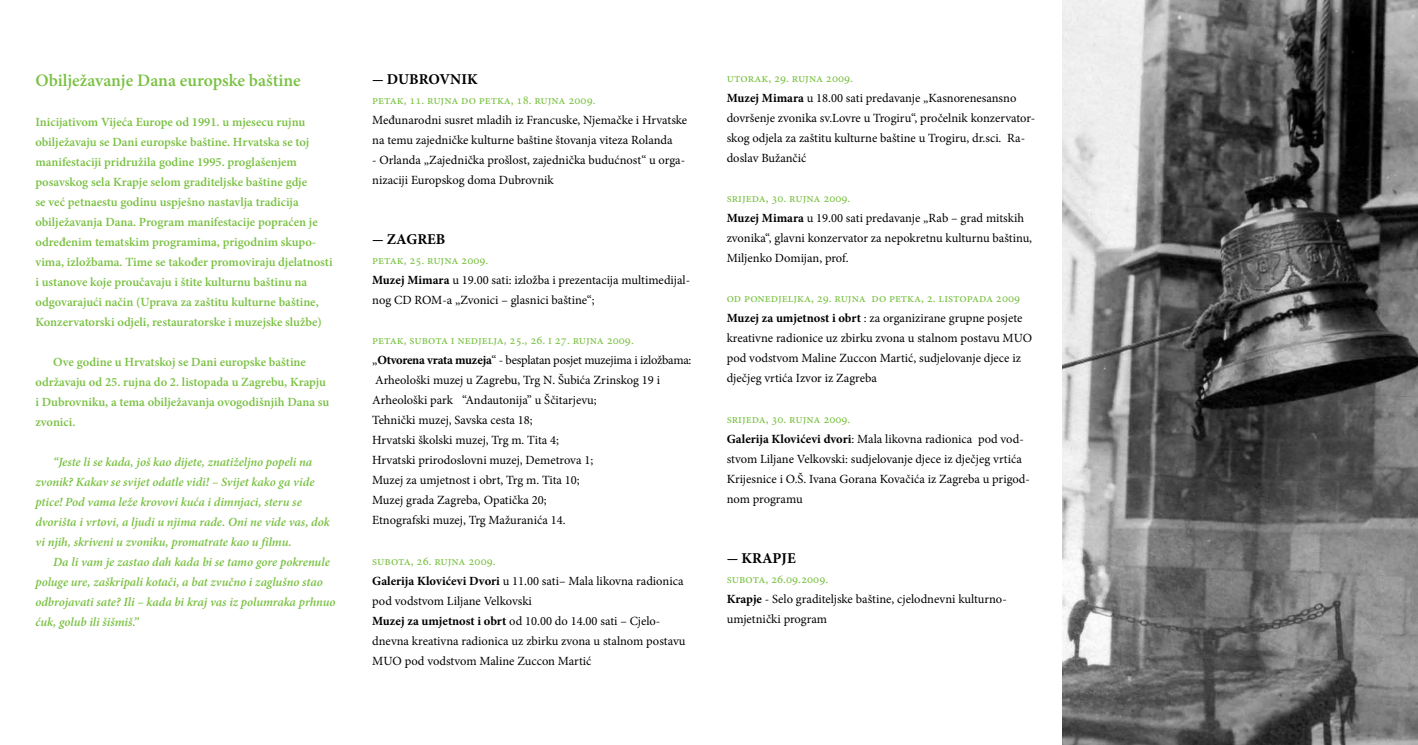
<style>
.page{position:relative;width:1418px;height:745px;background:#fff}
.page>*{position:absolute;margin:0;border:0;box-sizing:border-box;transform-origin:0 0}
.t1{font:600 17.5px "Minion Pro";color:#7ac143}
.t2{font:700 15px "Minion Pro";color:#000}
.t3{font:12.5px/20px "Minion Pro";color:#000}
.t4{font:600 12.5px/20px "Minion Pro";color:#7ac143}
.t5{font:italic 600 12.5px/20px "Minion Pro";letter-spacing:-.005em;color:#7ac143}
.t6{font:12.5px "Minion Pro";color:#7ac143}
.s1{color:#7ac143}
.s2{font-weight:700}
</style>
<div class="page">
<img style="left:1062px;top:0;width:355px;height:744px">
<h1 class="t1" style="left:35px;top:68px;width:267px">Obilježavanje Dana europske baštine</h1>
<p class="t4" style="left:35px;top:112px;width:299px">Inicijativom Vijeća Europe od 1991. u mjesecu rujnu obilježavaju se Dani europske baštine. Hrvatska se toj manifestaciji pridružila godine 1995. proglašenjem posavskog sela Krapje selom graditeljske baštine gdje<br>se već petnaestu godinu uspješno nastavlja tradicija obilježavanja Dana. Program manifestacije popraćen je određenim tematskim programima, prigodnim skupo&shy;vima, izložbama. Time se također promoviraju djelatnosti i ustanove koje proučavaju i štite kulturnu baštinu na odgovarajući način (Uprava za zaštitu kulturne baštine, Konzervatorski odjeli, restauratorske i muzejske službe)</p>
<p class="t4" style="left:35px;top:352px;width:295px;text-indent:18px">Ove godine u Hrvatskoj se Dani europske baštine održavaju od 25. rujna do 2. listopada u Zagrebu, Krapju i Dubrovniku, a tema obilježavanja ovogodišnjih Dana su zvonici.</p>
<p class="t5" style="left:35px;top:452px;width:296px;text-indent:18px">“Jeste li se kada, još kao dijete, znatiželjno popeli na zvonik? Kakav se svijet odatle vidi! – Svijet kako ga vide ptice! Pod vama leže krovovi kuća i dimnjaci, steru se dvorišta i vrtovi, a ljudi u njima rade. Oni ne vide vas, dok vi njih, skriveni u zvoniku, promatrate kao u filmu.</p>
<p class="t5" style="left:35px;top:552px;width:301px;text-indent:18px">Da li vam je zastao dah kada bi se tamo gore pokrenule poluge ure, zaškripali kotači, a bat zvučno i zaglušno stao odbrojavati sate? Ili – kada bi kraj vas iz polumraka prhnuo ćuk, golub ili šišmiš.”</p>
<p class="t2" style="left:372px;top:68px;width:107px">- DUBROVNIK</p>
<p class="t6" style="left:372px;top:91px;width:225px">Petak, 11. rujna do petka, 18. rujna 2009.</p>
<p class="t3" style="left:372px;top:110px;width:316px">Međunarodni susret mladih iz Francuske, Njemačke i Hrvatske na temu zajedničke kulturne baštine štovanja viteza Rolanda</p>
<p class="t3" style="left:372px;top:150px;width:314px">- Orlanda „Zajednička prošlost, zajednička budućnost“ u orga&shy;nizaciji Europskog doma Dubrovnik</p>
<p class="t2" style="left:372px;top:228px;width:75px">- ZAGREB</p>
<p class="t3" style="left:372px;top:250px;width:319px"><span class="s1">Petak, 25. rujna 2009.<br></span><span class="s2">Muzej Mimara</span> u 19.00 sati: izložba i prezentacija multimedijal&shy;nog CD ROM-a „Zvonici – glasnici baštine“;</p>
<p class="t3" style="left:372px;top:330px;width:321px"><span class="s1">Petak, subota i nedjelja, 25., 26. i 27. rujna 2009.<br></span>„<span class="s2">Otvorena vrata muzeja</span>“ - besplatan posjet muzejima i izložbama:<br>Arheološki muzej u Zagrebu, Trg N. Šubića Zrinskog 19 i Arheološki park “Andautonija” u Ščitarjevu;<br>Tehnički muzej, Savska cesta 18;<br>Hrvatski školski muzej, Trg m. Tita 4;<br>Hrvatski prirodoslovni muzej, Demetrova 1;<br>Muzej za umjetnost i obrt, Trg m. Tita 10;<br>Muzej grada Zagreba, Opatička 20;<br>Etnografski muzej, Trg Mažuranića 14.</p>
<p class="t3" style="left:372px;top:550px;width:315px"><span class="s1">Subota, 26. rujna 2009.<br></span><span class="s2">Galerija Klovićevi Dvori</span> u 11.00 sati– Mala likovna radionica pod vodstvom Liljane Velkovski<br><span class="s2">Muzej za umjetnost i obrt</span> od 10.00 do 14.00 sati – Cjelo&shy;dnevna kreativna radionica uz zbirku zvona u stalnom postavu MUO pod vodstvom Maline Zuccon Martić</p>
<p class="t3" style="left:726px;top:68px;width:310px"><span class="s1">Utorak, 29. rujna 2009.<br></span><span class="s2">Muzej Mimara</span> u 18.00 sati predavanje „Kasnorenesansno dovršenje zvonika sv.Lovre u Trogiru“, pročelnik konzervator&shy;skog odjela za zaštitu kulturne baštine u Trogiru, dr.sci. Ra&shy;doslav Bužančić</p>
<p class="t3" style="left:726px;top:188px;width:307px"><span class="s1">Srijeda, 30. rujna 2009.<br></span><span class="s2">Muzej Mimara</span> u 19.00 sati predavanje „Rab – grad mitskih zvonika“, glavni konzervator za nepokretnu kulturnu baštinu, Miljenko Domijan, prof.</p>
<p class="t3" style="left:726px;top:288px;width:307px"><span class="s1">Od ponedjeljka, 29. rujna do petka, 2. listopada 2009<br></span><span class="s2">Muzej za umjetnost i obrt</span> : za organizirane grupne posjete kreativne radionice uz zbirku zvona u stalnom postavu MUO pod vodstvom Maline Zuccon Martić, sudjelovanje djece iz dječjeg vrtića Izvor iz Zagreba</p>
<p class="t3" style="left:726px;top:408px;width:305px"><span class="s1">Srijeda, 30. rujna 2009.<br></span><span class="s2">Galerija Klovićevi dvori</span>: Mala likovna radionica pod vod&shy;stvom Liljane Velkovski: sudjelovanje djece iz dječjeg vrtića Krijesnice i O.Š. Ivana Gorana Kovačića iz Zagreba u prigod&shy;nom programu</p>
<p class="t2" style="left:726px;top:547px;width:71px">- KRAPJE</p>
<p class="t3" style="left:726px;top:568px;width:281px"><span class="s1">Subota, 26.09.2009.<br></span><span class="s2">Krapje</span> - Selo graditeljske baštine, cjelodnevni kulturno&shy;umjetnički program</p>
</div>
